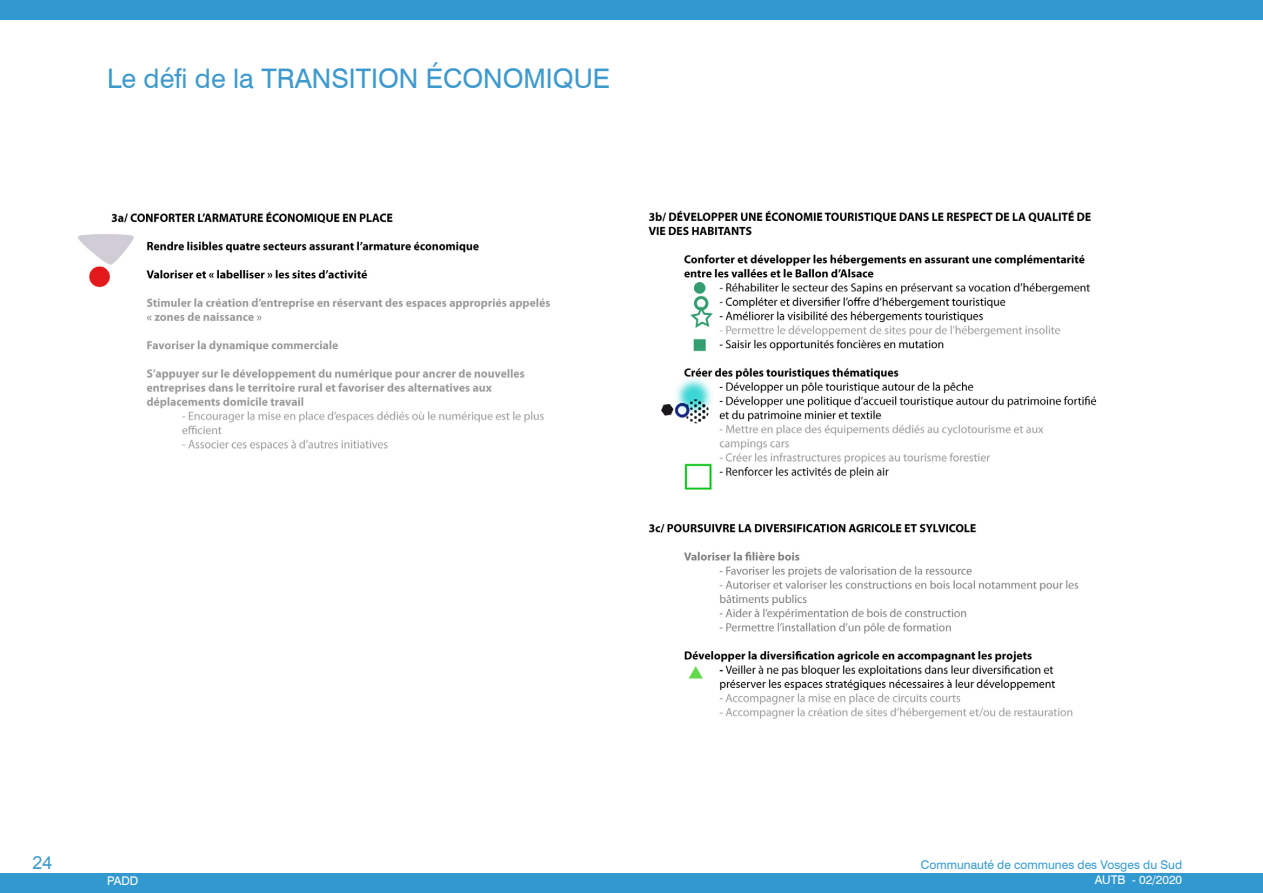
<style>
.page{position:relative;width:1263px;height:893px;background:#fff}
.page>*{position:absolute;margin:0;border:0;box-sizing:border-box;transform-origin:0 0}
.t1{font:27px "Swiss 721 BT";color:#3e9acd}
.Contexte_étude{font:18px "Arial";color:#3e9acd}
.t2{font:12px "Swiss 721 BT";color:#3299d0}
.t3{font:12px "Swiss 721 BT";color:#fff}
</style>
<div class="page">
<div style="left:0;top:0;width:1263px;height:19px;background:#3299d0"></div>
<div style="left:0;top:874px;width:1263px;height:19px;background:#3299d0"></div>
<img style="left:78px;top:210px;width:1019px;height:509px">
<p class="t1" style="left:107px;top:61px;width:505px">Le défi de la TRANSITION ÉCONOMIQUE</p>
<p class="Contexte_étude" style="left:33px;top:851px;width:22px">24</p>
<p class="t2" style="left:921px;top:858px;width:263px">Communauté de communes des Vosges du Sud</p>
<p class="t3" style="left:107px;top:873px;width:33px">PADD</p>
<p class="t3" style="left:1095px;top:873px;width:89px">AUTB - 02/2020</p>
</div>
